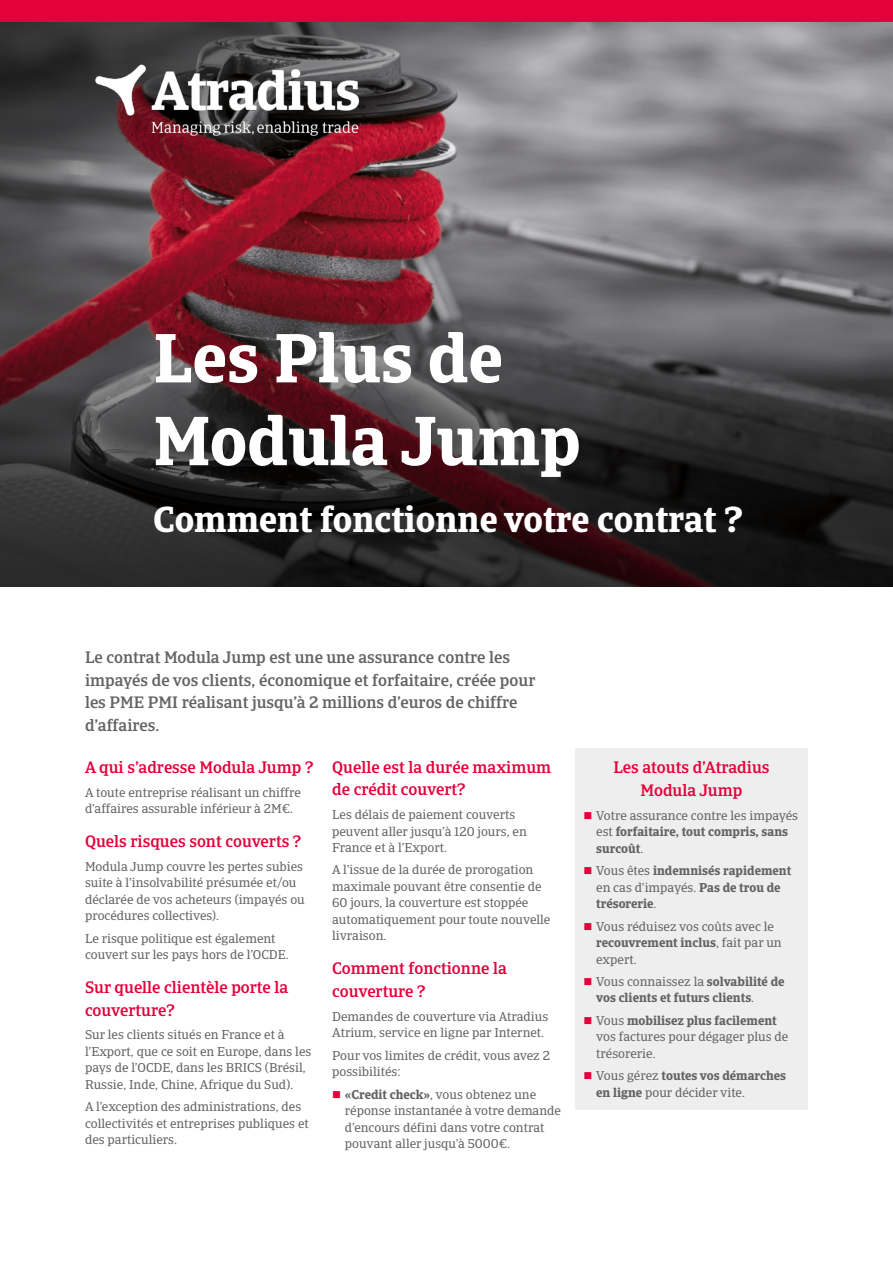
<style>
.page{position:relative;width:893px;height:1263px;background:#fff}
.page>*{position:absolute;margin:0;border:0;box-sizing:border-box;transform-origin:0 0}
.t1{font:700 69px/82.8px "Catalana";color:#fff}
.t2{font:700 36px "Catalana";color:#fff}
.t3{font:500 16.5px/22.5px "Catalana";color:#e4003a}
.t4{font:500 16.5px/22.5px "Catalana";color:#646363}
.t5{font:12.75px/16.5px "Catalana";color:#646363}
.t6{font:700 12.75px/16.5px "Catalana";color:#646363}
.s1{color:#e4003a}
.s2{font-weight:700}
.s3{font-weight:400}
</style>
<div class="page">
<svg style="left:0;top:325px;width:893px;height:262px;background:#362d2f"></svg>
<svg style="left:0;top:21px;width:893px;height:304px;background:#7e656b"></svg>
<img style="left:65px;top:34px;width:324px;height:129px">
<div style="left:0;top:0;width:893px;height:21px;background:#e4003a"></div>
<div style="left:575px;top:748px;width:233px;height:362px;background:#eee"></div>
<h1 class="t1" style="left:153px;top:318px;width:429px">Les Plus de<br>Modula Jump</h1>
<h2 class="t2" style="left:153px;top:497px;width:591px">Comment fonctionne votre contrat ?</h2>
<p class="t4" style="left:85px;top:646px;width:452px">Le contrat Modula Jump est une une assurance contre les impayés de vos clients, économique et forfaitaire, créée pour les PME PMI réalisant jusqu’à 2 millions d’euros de chiffre d’affaires.</p>
<p class="t3" style="left:85px;top:756px;width:230px">A qui s’adresse Modula Jump ?</p>
<p class="t5" style="left:85px;top:784px;width:217px">A toute entreprise réalisant un chiffre d’affaires assurable inférieur à 2M€.</p>
<p class="t3" style="left:85px;top:830px;width:218px">Quels risques sont couverts ?</p>
<p class="t5" style="left:85px;top:858px;width:221px">Modula Jump couvre les pertes subies suite à l’insolvabilité présumée et/ou déclarée de vos acheteurs (impayés ou procédures collectives).</p>
<p class="t5" style="left:85px;top:930px;width:205px">Le risque politique est également couvert sur les pays hors de l’OCDE.</p>
<p class="t3" style="left:85px;top:976px;width:205px">Sur quelle clientèle porte la couverture?</p>
<p class="t5" style="left:85px;top:1027px;width:228px">Sur les clients situés en France et à l’Export, que ce soit en Europe, dans les pays de l’OCDE, dans les BRICS (Brésil, Russie, Inde, Chine, Afrique du Sud).</p>
<p class="t5" style="left:85px;top:1099px;width:225px">A l’exception des administrations, des collectivités et entreprises publiques et des particuliers.</p>
<p class="t3" style="left:332px;top:756px;width:221px">Quelle est la durée maximum de crédit couvert?</p>
<p class="t5" style="left:332px;top:806px;width:196px">Les délais de paiement couverts peuvent aller jusqu’à 120 jours, en<br>France et à l’Export.</p>
<p class="t5" style="left:332px;top:862px;width:220px">A l’issue de la durée de prorogation maximale pouvant être consentie de<br>60 jours, la couverture est stoppée automatiquement pour toute nouvelle livraison.</p>
<p class="t3" style="left:332px;top:958px;width:176px">Comment fonctionne la couverture ?</p>
<p class="t5" style="left:332px;top:1008px;width:218px">Demandes de couverture via Atradius<br>Atrium, service en ligne par Internet.</p>
<p class="t5" style="left:332px;top:1047px;width:219px">Pour vos limites de crédit, vous avez 2 possibilités:</p>
<p class="t5" style="left:345px;top:1086px;width:218px;text-indent:-13px"><span class="s1">■</span> <span class="s2">«Credit check»</span>, vous obtenez une réponse instantanée à votre demande d’encours défini dans votre contrat pouvant aller jusqu’à 5000€.</p>
<p class="t3" style="left:613px;top:756px;width:158px;text-align:center">Les atouts d’Atradius<br>Modula Jump</p>
<p class="t6" style="left:596px;top:807px;width:203px;text-indent:-13px"><span class="s1">■</span> <span class="s3">Votre assurance contre les impayés est</span> forfaitaire, tout compris, sans surcoût<span class="s3">.</span></p>
<p class="t6" style="left:596px;top:862px;width:197px;text-indent:-13px"><span class="s1">■</span> <span class="s3">Vous êtes</span> indemnisés rapidement <span class="s3">en cas d’impayés.</span> Pas de trou de trésorerie<span class="s3">.</span></p>
<p class="t5" style="left:596px;top:918px;width:187px;text-indent:-13px"><span class="s1">■</span> Vous réduisez vos coûts avec le <span class="s2">recouvrement inclus</span>, fait par un expert.</p>
<p class="t6" style="left:596px;top:973px;width:190px;text-indent:-13px"><span class="s1">■</span> <span class="s3">Vous connaissez la</span> solvabilité de vos clients et futurs clients<span class="s3">.</span></p>
<p class="t5" style="left:596px;top:1012px;width:194px;text-indent:-13px"><span class="s1">■</span> Vous <span class="s2">mobilisez plus facilement </span>vos factures pour dégager plus de trésorerie.</p>
<p class="t5" style="left:596px;top:1068px;width:191px;text-indent:-13px"><span class="s1">■</span> Vous gérez <span class="s2">toutes vos démarches en ligne</span> pour décider vite.</p>
</div>
